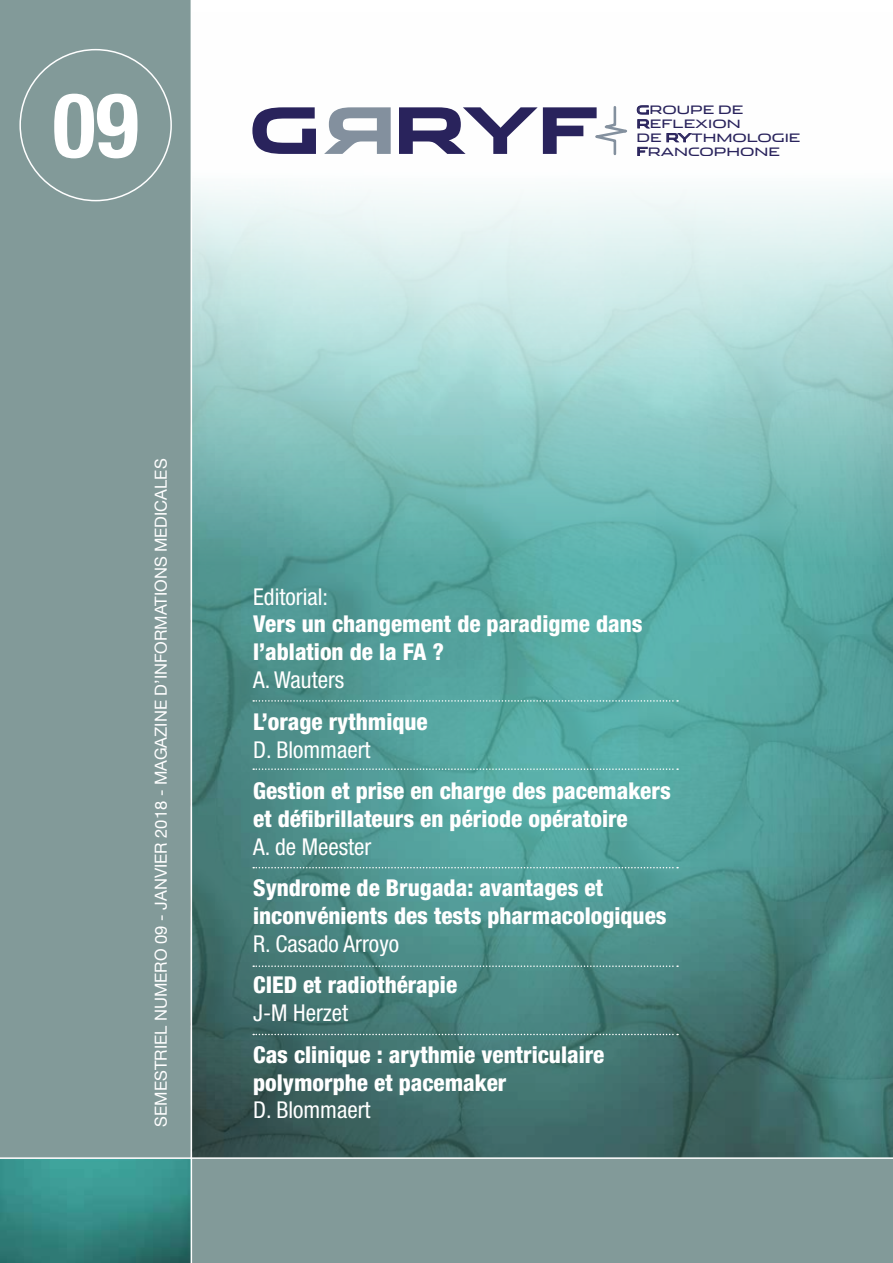
<style>
.page{position:relative;width:893px;height:1263px;background:#fff}
.page>*{position:absolute;margin:0;border:0;box-sizing:border-box;transform-origin:0 0}
.t1{font:700 condensed 89.7px "Helvetica Neue LT Std";color:#fff}
.t2{font:800 condensed 23.25px/27.9px "Helvetica Neue";color:#fff}
.t3{font:condensed 23.25px "Helvetica Neue";color:#fff}
.t4{font:16.65px "Helvetica Neue";color:#fff}
.t5{font:11.55px/13.8px "Jaguar";color:#29235c}
</style>
<div class="page">
<img style="left:0;top:1159px;width:191px;height:104px">
<div style="left:0;top:0;width:191px;height:1159px;background:#829a99"></div>
<img style="left:192px;top:142px;width:701px;height:1015px">
<svg style="left:252px;top:107px;width:64px;height:47px"></svg>
<svg style="left:324px;top:107px;width:67px;height:47px"></svg>
<svg style="left:666px;top:133px;width:26px;height:9px"></svg>
<svg style="left:399px;top:105px;width:252px;height:50px"></svg>
<svg style="left:253px;top:700px;width:425px;height:2px"></svg>
<svg style="left:253px;top:768px;width:425px;height:2px"></svg>
<svg style="left:253px;top:867px;width:425px;height:1px"></svg>
<svg style="left:253px;top:1034px;width:425px;height:1px"></svg>
<svg style="left:253px;top:965px;width:425px;height:2px"></svg>
<div style="left:191px;top:1158px;width:702px;height:105px;background:#829a99"></div>
<hr style="left:0;top:1157px;width:893px;height:2px;background:#fff">
<hr style="left:191px;top:0;width:1px;height:1263px;background:#fff">
<h1 class="t1" style="left:53px;top:71px;width:88px">09</h1>
<p class="t5" style="left:637px;top:102px;width:165px">GROUPE DE<br>REFLEXION<br>DE RYTHMOLOGIE</p>
<p class="t5" style="left:636px;top:144px;width:145px">FRANCOPHONE</p>
<p class="t4" style="left:147px;top:1126px;width:669px;rotate:-90deg">SEMESTRIEL NUMERO 09 - JANVIER 2018 - MAGAZINE D’INFORMATIONS MEDICALES</p>
<p class="t3" style="left:253px;top:583px;width:76px">Editorial:</p>
<p class="t2" style="left:253px;top:610px;width:391px">Vers un changement de paradigme dans l’ablation de la FA ?</p>
<p class="t3" style="left:253px;top:666px;width:93px">A. Wauters</p>
<p class="t2" style="left:253px;top:707px;width:176px">L’orage rythmique</p>
<p class="t3" style="left:253px;top:736px;width:119px">D. Blommaert</p>
<p class="t2" style="left:253px;top:776px;width:419px">Gestion et prise en charge des pacemakers et défibrillateurs en période opératoire</p>
<p class="t3" style="left:253px;top:833px;width:120px">A. de Meester</p>
<p class="t2" style="left:253px;top:873px;width:415px">Syndrome de Brugada: avantages et inconvénients des tests pharmacologiques</p>
<p class="t3" style="left:253px;top:930px;width:148px">R. Casado Arroyo</p>
<p class="t2" style="left:253px;top:971px;width:205px">CIED et radiothérapie</p>
<p class="t3" style="left:253px;top:999px;width:97px">J-M Herzet</p>
<p class="t2" style="left:253px;top:1040px;width:353px">Cas clinique : arythmie ventriculaire polymorphe et pacemaker</p>
<p class="t3" style="left:253px;top:1097px;width:119px">D. Blommaert</p>
</div>
